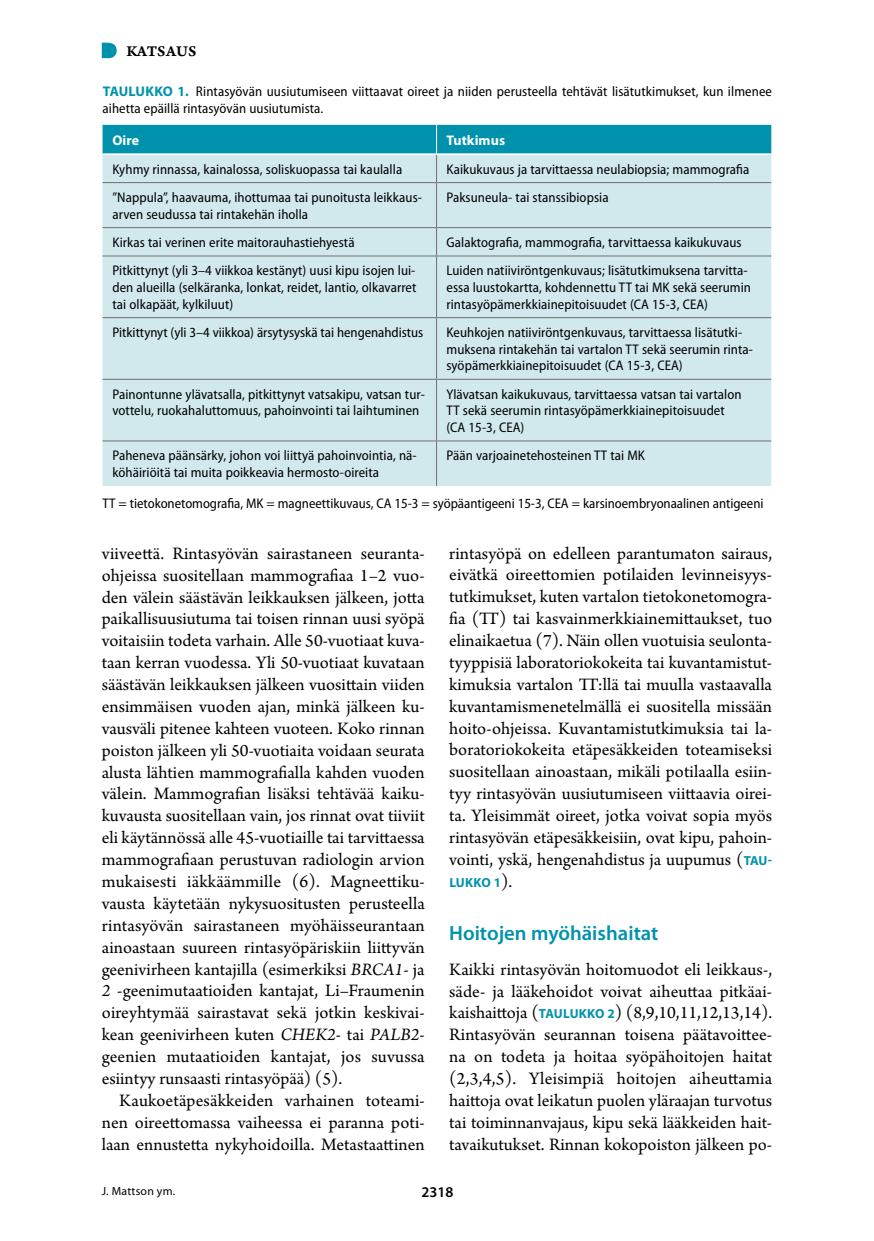
<style>
.page{position:relative;width:874px;height:1241px;background:#fff}
.page>*{position:absolute;margin:0;border:0;box-sizing:border-box;transform-origin:0 0}
.t1{font:600 20.65px "Myriad Pro";color:#0092ac}
.t2{font:18.38px/21.9px "Arno Pro";color:#000;text-align:justify}
.t3{font:15.75px "Arno Pro Smbd Caption";letter-spacing:.005em;color:#000}
.t4{font:600 14.88px "Myriad Pro";color:#000}
.t5{font:semi-condensed 14px/16.6px "Myriad Pro";letter-spacing:.005em;color:#000}
.t6{font:700 14px "Myriad Pro";letter-spacing:.005em;color:#fff}
.t7{font:700 13.12px "Myriad Pro";letter-spacing:.005em;color:#0092ac}
.t8{font:11.9px "Myriad Pro";letter-spacing:.02em;color:#000}
.s1{font-weight:700;font-stretch:normal;color:#0092ac}
.s2{font-style:italic}
.s3{font-family:"Myriad Pro";font-weight:700;font-size:13.12px;color:#0092ac}
.s4{font-family:"Arno Pro";font-weight:400;font-size:18.38px;color:#000}
</style>
<div class="page">
<svg style="left:102px;top:43px;width:15px;height:15px"></svg>
<div style="left:102px;top:183px;width:669px;height:303px;background:#d1e8ed"></div>
<svg style="left:102px;top:125px;width:669px;height:57px"></svg>
<hr style="left:436px;top:183px;width:1px;height:44px;background:#716f6d">
<svg style="left:436px;top:228px;width:1px;height:27px"></svg>
<hr style="left:436px;top:256px;width:1px;height:61px;background:#716f6d">
<hr style="left:436px;top:318px;width:1px;height:61px;background:#716f6d">
<hr style="left:436px;top:379px;width:1px;height:61px;background:#716f6d">
<hr style="left:436px;top:441px;width:1px;height:45px;background:#716f6d">
<hr style="left:102px;top:227px;width:334px;height:1px;background:#716f6d">
<hr style="left:436px;top:227px;width:335px;height:1px;background:#716f6d">
<hr style="left:102px;top:255px;width:334px;height:1px;background:#716f6d">
<hr style="left:436px;top:255px;width:335px;height:1px;background:#716f6d">
<hr style="left:102px;top:317px;width:334px;height:1px;background:#716f6d">
<hr style="left:436px;top:317px;width:335px;height:1px;background:#716f6d">
<hr style="left:102px;top:379px;width:334px;height:1px;background:#716f6d">
<hr style="left:436px;top:379px;width:335px;height:1px;background:#716f6d">
<hr style="left:102px;top:440px;width:334px;height:1px;background:#716f6d">
<hr style="left:436px;top:440px;width:335px;height:1px;background:#716f6d">
<hr style="left:102px;top:182px;width:334px;height:1px;background:#716f6d">
<hr style="left:436px;top:182px;width:335px;height:1px;background:#716f6d">
<p class="t3" style="left:126px;top:41px;width:71px">KATSAUS</p>
<p class="t5" style="left:102px;top:83px;width:670px"><span class="s1">TAULUKKO 1.</span> Rintasyövän uusiutumiseen viittaavat oireet ja niiden perusteella tehtävät lisätutkimukset, kun ilmenee aihetta epäillä rintasyövän uusiutumista.</p>
<p class="t6" style="left:112px;top:131px;width:28px">Oire</p>
<p class="t6" style="left:446px;top:131px;width:60px">Tutkimus</p>
<p class="t5" style="left:112px;top:160px;width:291px">Kyhmy rinnassa, kainalossa, soliskuopassa tai kaulalla</p>
<p class="t5" style="left:446px;top:160px;width:304px">Kaikukuvaus ja tarvittaessa neulabiopsia; mammografia</p>
<p class="t5" style="left:112px;top:189px;width:311px">”Nappula”, haavauma, ihottumaa tai punoitusta leikkaus&shy;arven seudussa tai rintakehän iholla</p>
<p class="t5" style="left:446px;top:189px;width:163px">Paksuneula- tai stanssibiopsia</p>
<p class="t5" style="left:112px;top:234px;width:243px">Kirkas tai verinen erite maitorauhastiehyestä</p>
<p class="t5" style="left:446px;top:234px;width:296px">Galaktografia, mammografia, tarvittaessa kaikukuvaus</p>
<p class="t5" style="left:112px;top:262px;width:305px;text-align:justify">Pitkittynyt (yli 3–4 viikkoa kestänyt) uusi kipu isojen lui&shy;den alueilla (selkäranka, lonkat, reidet, lantio, olkavarret tai olkapäät, kylkiluut)</p>
<p class="t5" style="left:446px;top:262px;width:306px">Luiden natiiviröntgenkuvaus; lisätutkimuksena tarvitta&shy;essa luustokartta, kohdennettu TT tai MK sekä seerumin rintasyöpämerkkiainepitoisuudet (CA 15-3, CEA)</p>
<p class="t5" style="left:112px;top:324px;width:312px">Pitkittynyt (yli 3–4 viikkoa) ärsytysyskä tai hengenahdistus</p>
<p class="t5" style="left:446px;top:324px;width:308px">Keuhkojen natiiviröntgenkuvaus, tarvittaessa lisätutki&shy;muksena rintakehän tai vartalon TT sekä seerumin rinta&shy;syöpämerkkiainepitoisuudet (CA 15-3, CEA)</p>
<p class="t5" style="left:112px;top:385px;width:314px">Painontunne ylävatsalla, pitkittynyt vatsakipu, vatsan tur&shy;vottelu, ruokahaluttomuus, pahoinvointi tai laihtuminen</p>
<p class="t5" style="left:446px;top:385px;width:296px">Ylävatsan kaikukuvaus, tarvittaessa vatsan tai vartalon<br>TT sekä seerumin rintasyöpämerkkiainepitoisuudet (CA 15-3, CEA)</p>
<p class="t5" style="left:112px;top:447px;width:306px">Paheneva päänsärky, johon voi liittyä pahoinvointia, nä&shy;köhäiriöitä tai muita poikkeavia hermosto-oireita</p>
<p class="t5" style="left:446px;top:447px;width:200px">Pään varjoainetehosteinen TT tai MK</p>
<p class="t5" style="left:102px;top:494px;width:662px">TT = tietokonetomografia, MK = magneettikuvaus, CA 15-3 = syöpäantigeeni 15-3, CEA = karsinoembryonaalinen antigeeni</p>
<p class="t2" style="left:102px;top:543px;width:324px">viiveettä. Rintasyövän sairastaneen seuranta&shy;ohjeissa suositellaan mammografiaa 1–2 vuo&shy;den välein säästävän leikkauksen jälkeen, jotta paikallisuusiutuma tai toisen rinnan uusi syöpä voitaisiin todeta varhain. Alle 50-vuotiaat kuva&shy;taan kerran vuodessa. Yli 50-vuotiaat kuvataan säästävän leikkauksen jälkeen vuosittain viiden ensimmäisen vuoden ajan, minkä jälkeen ku&shy;vausväli pitenee kahteen vuoteen. Koko rinnan poiston jälkeen yli 50-vuotiaita voidaan seurata alusta lähtien mammografialla kahden vuoden välein. Mammografian lisäksi tehtävää kaiku&shy;kuvausta suositellaan vain, jos rinnat ovat tiiviit eli käytännössä alle 45-vuotiaille tai tarvittaessa mammografiaan perustuvan radiologin arvion mukaisesti iäkkäämmille (6). Magneettiku&shy;vausta käytetään nykysuositusten perusteella rintasyövän sairastaneen myöhäisseurantaan ainoastaan suureen rintasyöpäriskiin liittyvän geenivirheen kantajilla (esimerkiksi <span class="s2">BRCA1</span>- ja <span class="s2">2</span> ‑geenimutaatioiden kantajat, Li–Fraumenin oireyhtymää sairastavat sekä jotkin keskivai&shy;kean geenivirheen kuten <span class="s2">CHEK2</span>- tai <span class="s2">PALB2</span>- geenien mutaatioiden kantajat, jos suvussa esiintyy runsaasti rintasyöpää) (5).</p>
<p class="t2" style="left:102px;top:1090px;width:324px;text-indent:17px">Kaukoetäpesäkkeiden varhainen toteami&shy;nen oireettomassa vaiheessa ei paranna poti&shy;laan ennustetta nykyhoidoilla. Metastaattinen</p>
<p class="t2" style="left:449px;top:543px;width:324px">rintasyöpä on edelleen parantumaton sairaus, eivätkä oireettomien potilaiden levinneisyys&shy;tutkimukset, kuten vartalon tietokonetomogra&shy;fia (TT) tai kasvainmerkkiainemittaukset, tuo elinaikaetua (7). Näin ollen vuotuisia seulonta&shy;tyyppisiä laboratoriokokeita tai kuvantamistut&shy;kimuksia vartalon TT:llä tai muulla vastaavalla kuvantamismenetelmällä ei suositella missään hoito-ohjeissa. Kuvantamistutkimuksia tai la&shy;boratoriokokeita etäpesäkkeiden toteamiseksi suositellaan ainoastaan, mikäli potilaalla esiin&shy;tyy rintasyövän uusiutumiseen viittaavia oirei&shy;ta. Yleisimmät oireet, jotka voivat sopia myös rintasyövän etäpesäkkeisiin, ovat kipu, pahoin&shy;vointi, yskä, hengenahdistus ja uupumus (<span class="s3">TAU-</span></p>
<p class="t7" style="left:449px;top:874px;width:64px">LUKKO 1<span class="s4">).</span></p>
<p class="t1" style="left:449px;top:919px;width:210px">Hoitojen myöhäishaitat</p>
<p class="t2" style="left:449px;top:959px;width:324px">Kaikki rintasyövän hoitomuodot eli leikkaus-, säde- ja lääkehoidot voivat aiheuttaa pitkäai&shy;kaishaittoja (<span class="s3">TAULUKKO 2</span>) (8,9,10,11,12,13,14).<br>Rintasyövän seurannan toisena päätavoittee&shy;na on todeta ja hoitaa syöpähoitojen haitat (2,3,4,5). Yleisimpiä hoitojen aiheuttamia haittoja ovat leikatun puolen yläraajan turvotus tai toiminnanvajaus, kipu sekä lääkkeiden hait&shy;tavaikutukset. Rinnan kokopoiston jälkeen po-</p>
<p class="t8" style="left:102px;top:1183px;width:75px">J. Mattson ym.</p>
<p class="t4" style="left:421px;top:1182px;width:33px">2318</p>
</div>
